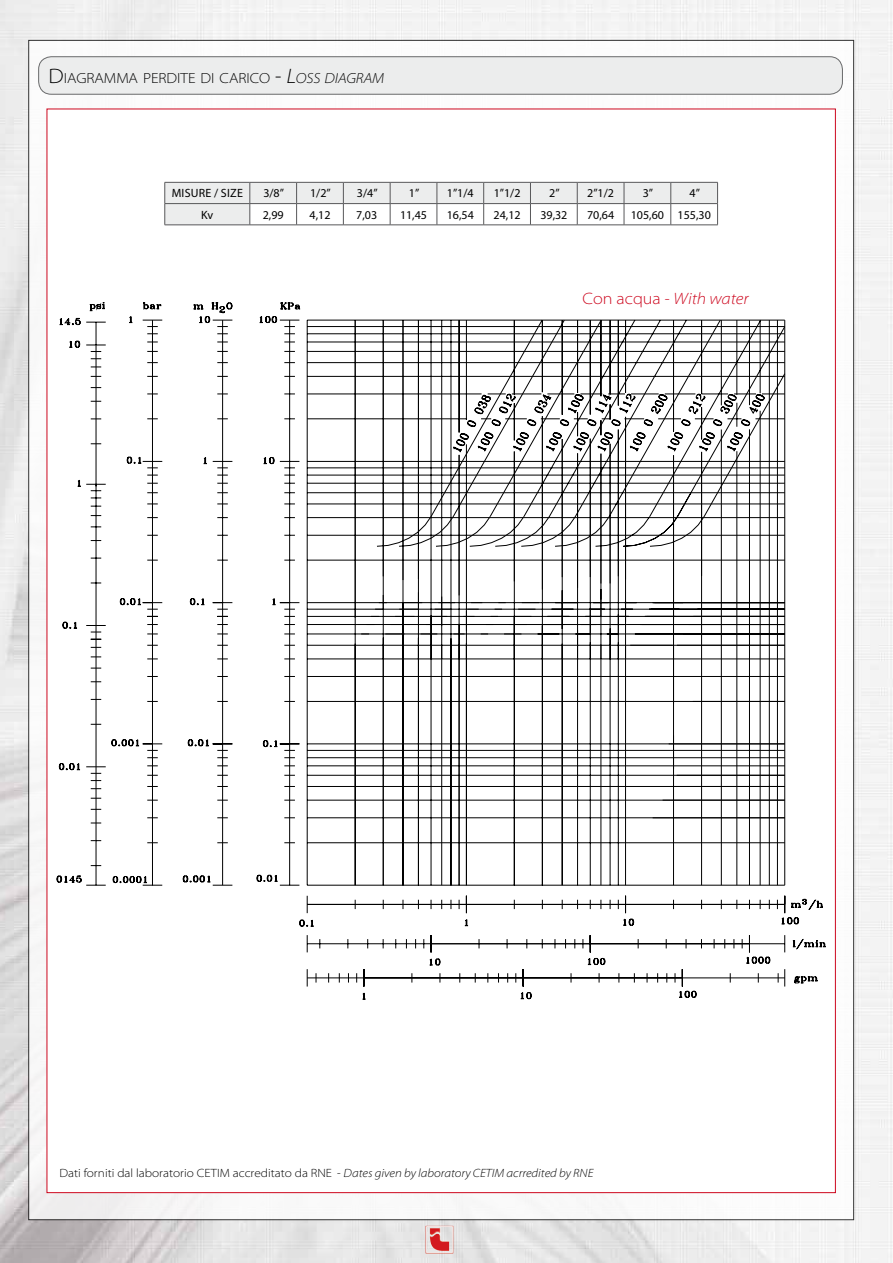
<style>
.page{position:relative;width:893px;height:1263px;background:#fff}
.page>*{position:absolute;margin:0;border:0;box-sizing:border-box;transform-origin:0 0}
.t1{font:300 semi-expanded 16.5px "Myriad Pro";color:#cd071e}
.t2{font:300 semi-expanded 14.7px "Myriad Pro";color:#000}
.t3{font:12px "Myriad Pro";color:#000}
.t4{font:300 semi-expanded 12px "Myriad Pro";color:#000}
.s1{font-size:21px}
.s2{font-style:italic;font-size:21px}
.s3{font-style:italic}
</style>
<div class="page">
<img style="left:0;top:0;width:893px;height:1263px">
<div style="left:29px;top:40px;width:825px;height:1180px;background:#fff"></div>
<img style="left:426px;top:1226px;width:27px;height:27px">
<div style="left:39px;top:57px;width:803px;height:37px;background:#eceded;border-radius:13px"></div>
<div style="left:38px;top:56px;width:805px;height:39px;border:1px solid #696a6b;border-radius:13px"></div>
<svg style="left:62px;top:505px;width:197px;height:381px"></svg>
<svg style="left:59px;top:302px;width:104px;height:203px"></svg>
<svg style="left:193px;top:302px;width:66px;height:333px"></svg>
<svg style="left:259px;top:302px;width:361px;height:682px"></svg>
<svg style="left:618px;top:898px;width:208px;height:100px"></svg>
<svg style="left:620px;top:319px;width:179px;height:668px"></svg>
<svg style="left:435px;top:393px;width:350px;height:243px"></svg>
<svg style="left:165px;top:182px;width:553px;height:43px"></svg>
<hr style="left:165px;top:225px;width:85px;height:1px;background:#58585a">
<hr style="left:250px;top:225px;width:47px;height:1px;background:#58585a">
<hr style="left:297px;top:225px;width:46px;height:1px;background:#58585a">
<hr style="left:343px;top:225px;width:47px;height:1px;background:#58585a">
<hr style="left:390px;top:225px;width:47px;height:1px;background:#58585a">
<hr style="left:437px;top:225px;width:47px;height:1px;background:#58585a">
<hr style="left:484px;top:225px;width:46px;height:1px;background:#58585a">
<hr style="left:530px;top:225px;width:47px;height:1px;background:#58585a">
<hr style="left:577px;top:225px;width:47px;height:1px;background:#58585a">
<hr style="left:624px;top:225px;width:47px;height:1px;background:#58585a">
<hr style="left:671px;top:225px;width:47px;height:1px;background:#58585a">
<p class="t2" style="left:48px;top:70px;width:336px"><span class="s1">D</span> IAGRAMMA PERDITE DI CARICO <span class="s1">-</span> <span class="s2">L</span><span class="s3">OSS DIAGRAM</span></p>
<p class="t3" style="left:172px;top:187px;width:73px">MISURE / SIZE</p>
<p class="t3" style="left:263px;top:187px;width:22px">3/8”</p>
<p class="t3" style="left:310px;top:187px;width:22px">1/2”</p>
<p class="t3" style="left:357px;top:187px;width:22px">3/4”</p>
<p class="t3" style="left:409px;top:187px;width:12px">1”</p>
<p class="t3" style="left:447px;top:187px;width:28px">1”1/4</p>
<p class="t3" style="left:494px;top:187px;width:28px">1”1/2</p>
<p class="t3" style="left:549px;top:187px;width:12px">2”</p>
<p class="t3" style="left:587px;top:187px;width:28px">2”1/2</p>
<p class="t3" style="left:643px;top:187px;width:12px">3”</p>
<p class="t3" style="left:689px;top:187px;width:12px">4”</p>
<p class="t3" style="left:201px;top:208px;width:14px">KV</p>
<p class="t3" style="left:263px;top:208px;width:22px">2,99</p>
<p class="t3" style="left:310px;top:208px;width:22px">4,12</p>
<p class="t3" style="left:356px;top:208px;width:22px">7,03</p>
<p class="t3" style="left:400px;top:208px;width:29px">11,45</p>
<p class="t3" style="left:447px;top:208px;width:29px">16,54</p>
<p class="t3" style="left:494px;top:208px;width:29px">24,12</p>
<p class="t3" style="left:540px;top:208px;width:29px">39,32</p>
<p class="t3" style="left:587px;top:208px;width:29px">70,64</p>
<p class="t3" style="left:631px;top:208px;width:82px">105,60 155,30</p>
<h1 class="t1" style="left:583px;top:289px;width:168px">Con acqua - <span class="s3">With water</span></h1>
<p class="t4" style="left:59px;top:1166px;width:536px">Dati forniti dal laboratorio CETIM accreditato da RNE - <span class="s3">Dates given by laboratory CETIM acrredited by RNE</span></p>
</div>
